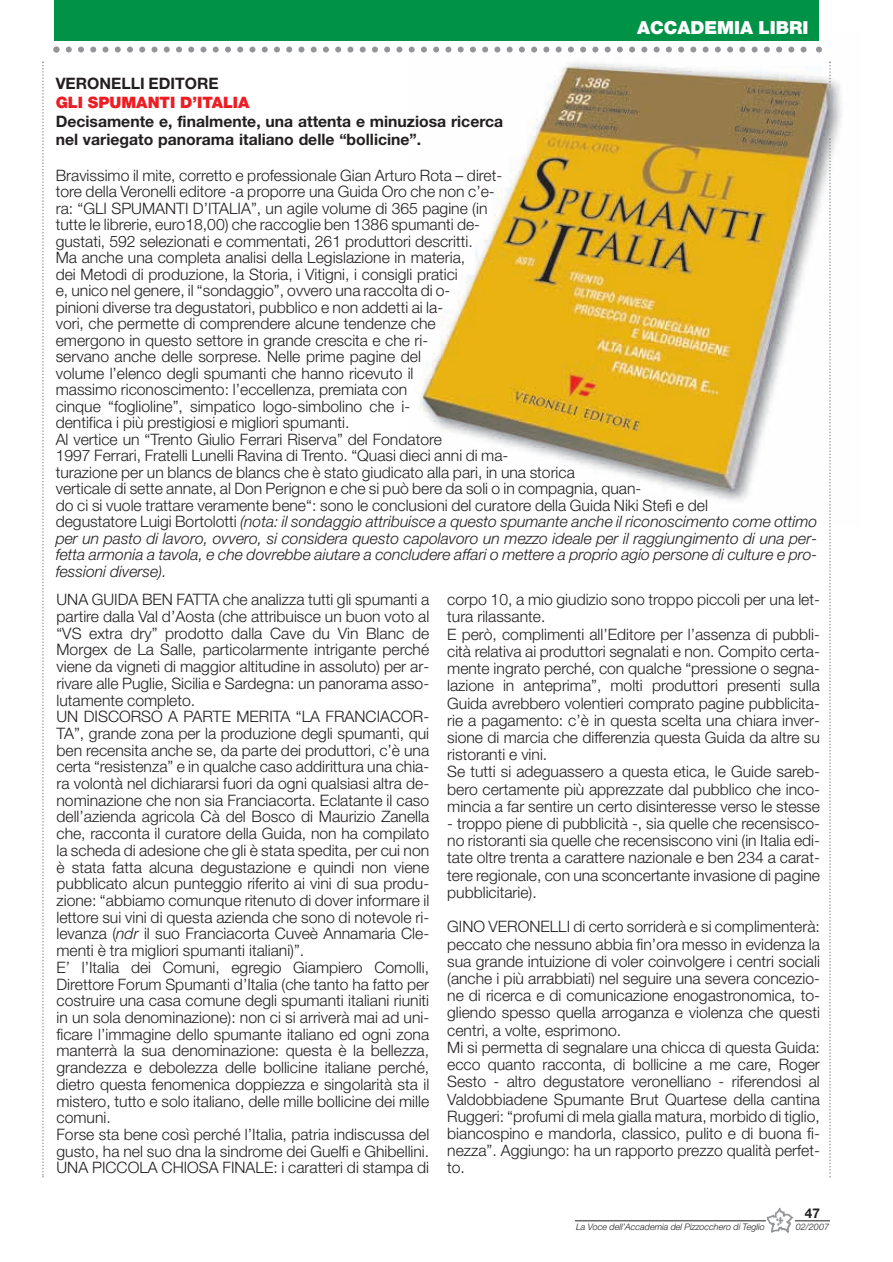
<style>
.page{position:relative;width:893px;height:1262px;background:#fff}
.page>*{position:absolute;margin:0;border:0;box-sizing:border-box;transform-origin:0 0}
.t1{font:900 18px "Helvetica Neue";color:#fff}
.t2{font:300 15.75px/16.6px "Helvetica Neue";color:#231f20}
.t3{font:700 15.75px/18.8px "Helvetica Neue";color:#231f20}
.t4{font:900 15.75px "Helvetica Neue";color:#ee1d23}
.t5{font:700 13.5px "Helvetica Neue";color:#231f20}
.t6{font:italic 300 9px "Helvetica Neue";color:#231f20}
.s1{font-style:italic}
</style>
<div class="page">
<img style="left:410px;top:33px;width:432px;height:492px">
<svg style="left:829px;top:138px;width:1px;height:1039px"></svg>
<svg style="left:829px;top:62px;width:1px;height:26px"></svg>
<svg style="left:42px;top:62px;width:2px;height:1115px"></svg>
<div style="left:54px;top:0;width:764px;height:41px;background:#009247"></div>
<svg style="left:53px;top:47px;width:769px;height:6px"></svg>
<hr style="left:795px;top:1220px;width:35px;height:1px;background:#231f20">
<hr style="left:575px;top:1220px;width:191px;height:1px;background:#231f20">
<img style="left:766px;top:1207px;width:28px;height:26px">
<p class="t1" style="left:637px;top:21px;width:173px">ACCADEMIA LIBRI</p>
<p class="t3" style="left:56px;top:75px;width:164px">VERONELLI EDITORE</p>
<p class="t4" style="left:56px;top:97px;width:195px">GLI SPUMANTI D’ITALIA</p>
<p class="t3" style="left:56px;top:113px;width:449px">Decisamente e, finalmente, una attenta e minuziosa ricerca nel variegato panorama italiano delle “bollicine”.</p>
<p class="t2" style="left:56px;top:168px;width:763px">Bravissimo il mite, corretto e professionale Gian Arturo Rota – diret-<br>tore della Veronelli editore -a proporre una Guida Oro che non c’e-<br>ra: “GLI SPUMANTI D’ITALIA”, un agile volume di 365 pagine (in<br>tutte le librerie, euro18,00) che raccoglie ben 1386 spumanti de-<br>gustati, 592 selezionati e commentati, 261 produttori descritti.<br>Ma anche una completa analisi della Legislazione in materia,<br>dei Metodi di produzione, la Storia, i Vitigni, i consigli pratici<br>e, unico nel genere, il “sondaggio”, ovvero una raccolta di o-<br>pinioni diverse tra degustatori, pubblico e non addetti ai la-<br>vori, che permette di comprendere alcune tendenze che<br>emergono in questo settore in grande crescita e che ri-<br>servano anche delle sorprese. Nelle prime pagine del<br>volume l’elenco degli spumanti che hanno ricevuto il<br>massimo riconoscimento: l’eccellenza, premiata con<br>cinque “foglioline”, simpatico logo-simbolino che i-<br>dentifica i più prestigiosi e migliori spumanti.<br>Al vertice un “Trento Giulio Ferrari Riserva” del Fondatore<br>1997 Ferrari, Fratelli Lunelli Ravina di Trento. “Quasi dieci anni di ma-<br>turazione per un blancs de blancs che è stato giudicato alla pari, in una storica<br>verticale di sette annate, al Don Perignon e che si può bere da soli o in compagnia, quan-<br>do ci si vuole trattare veramente bene“: sono le conclusioni del curatore della Guida Niki Stefi e del<br>degustatore Luigi Bortolotti <span class="s1">(nota: il sondaggio attribuisce a questo spumante anche il riconoscimento come ottimo per un pasto di lavoro, ovvero, si considera questo capolavoro un mezzo ideale per il raggiungimento di una per&shy;fetta armonia a tavola, e che dovrebbe aiutare a concludere affari o mettere a proprio agio persone di culture e pro&shy;fessioni diverse).</span></p>
<p class="t2" style="left:56px;top:593px;width:374px">UNA GUIDA BEN FATTA che analizza tutti gli spumanti a partire dalla Val d’Aosta (che attribuisce un buon voto al “VS extra dry” prodotto dalla Cave du Vin Blanc de Morgex de La Salle, particolarmente intrigante perché viene da vigneti di maggior altitudine in assoluto) per ar&shy;rivare alle Puglie, Sicilia e Sardegna: un panorama asso&shy;lutamente completo.<br>UN DISCORSO A PARTE MERITA “LA FRANCIACOR-TA”, grande zona per la produzione degli spumanti, qui ben recensita anche se, da parte dei produttori, c’è una certa “resistenza” e in qualche caso addirittura una chia&shy;ra volontà nel dichiararsi fuori da ogni qualsiasi altra de&shy;nominazione che non sia Franciacorta. Eclatante il caso dell’azienda agricola Cà del Bosco di Maurizio Zanella che, racconta il curatore della Guida, non ha compilato la scheda di adesione che gli è stata spedita, per cui non è stata fatta alcuna degustazione e quindi non viene pubblicato alcun punteggio riferito ai vini di sua produ&shy;zione: “abbiamo comunque ritenuto di dover informare il lettore sui vini di questa azienda che sono di notevole ri&shy;levanza (<span class="s1">ndr</span> il suo Franciacorta Cuveè Annamaria Cle&shy;menti è tra migliori spumanti italiani)”.<br>E’ l’Italia dei Comuni, egregio Giampiero Comolli, Direttore Forum Spumanti d’Italia (che tanto ha fatto per costruire una casa comune degli spumanti italiani riuniti in un sola denominazione): non ci si arriverà mai ad uni&shy;ficare l’immagine dello spumante italiano ed ogni zona manterrà la sua denominazione: questa è la bellezza, grandezza e debolezza delle bollicine italiane perché, dietro questa fenomenica doppiezza e singolarità sta il mistero, tutto e solo italiano, delle mille bollicine dei mille comuni.<br>Forse sta bene così perché l’Italia, patria indiscussa del gusto, ha nel suo dna la sindrome dei Guelfi e Ghibellini.<br>UNA PICCOLA CHIOSA FINALE: i caratteri di stampa di</p>
<p class="t2" style="left:447px;top:592px;width:374px;line-height:17.2px">corpo 10, a mio giudizio sono troppo piccoli per una let&shy;tura rilassante.<br>E però, complimenti all’Editore per l’assenza di pubbli&shy;cità relativa ai produttori segnalati e non. Compito certa&shy;mente ingrato perché, con qualche “pressione o segna&shy;lazione in anteprima”, molti produttori presenti sulla Guida avrebbero volentieri comprato pagine pubblicita&shy;rie a pagamento: c’è in questa scelta una chiara inver&shy;sione di marcia che differenzia questa Guida da altre su ristoranti e vini.<br>Se tutti si adeguassero a questa etica, le Guide sareb&shy;bero certamente più apprezzate dal pubblico che inco&shy;mincia a far sentire un certo disinteresse verso le stesse</p>
<p class="t2" style="left:447px;top:816px;width:374px;line-height:17.2px;text-align:justify">- troppo piene di pubblicità -, sia quelle che recensisco&shy;no ristoranti sia quelle che recensiscono vini (in Italia edi&shy;tate oltre trenta a carattere nazionale e ben 234 a carat&shy;tere regionale, con una sconcertante invasione di pagine pubblicitarie).</p>
<p class="t2" style="left:447px;top:919px;width:374px;line-height:17.2px">GINO VERONELLI di certo sorriderà e si complimenterà: peccato che nessuno abbia fin’ora messo in evidenza la sua grande intuizione di voler coinvolgere i centri sociali (anche i più arrabbiati) nel seguire una severa concezio&shy;ne di ricerca e di comunicazione enogastronomica, to&shy;gliendo spesso quella arroganza e violenza che questi centri, a volte, esprimono.<br>Mi si permetta di segnalare una chicca di questa Guida: ecco quanto racconta, di bollicine a me care, Roger Sesto - altro degustatore veronelliano - riferendosi al Valdobbiadene Spumante Brut Quartese della cantina Ruggeri: “profumi di mela gialla matura, morbido di tiglio, biancospino e mandorla, classico, pulito e di buona fi&shy;nezza”. Aggiungo: ha un rapporto prezzo qualità perfet&shy;to.</p>
<p class="t5" style="left:805px;top:1208px;width:17px">47</p>
<p class="t6" style="left:576px;top:1223px;width:190px">La Voce dell’Accademia del Pizzocchero di Teglio</p>
<p class="t6" style="left:796px;top:1223px;width:35px">02/2007</p>
</div>
